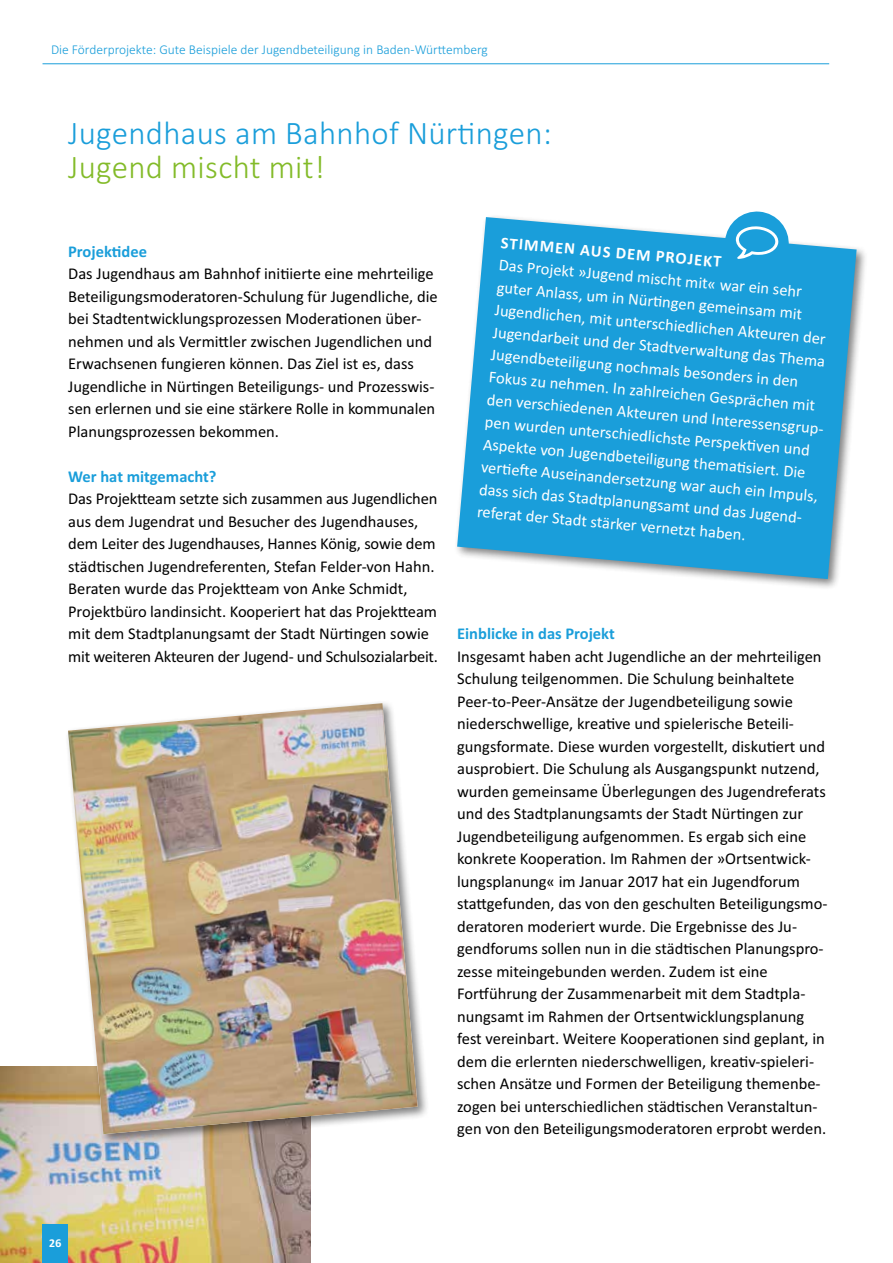
<style>
.page{position:relative;width:893px;height:1263px;background:#fff}
.page>*{position:absolute;margin:0;border:0;box-sizing:border-box;transform-origin:0 0}
.t1{font:300 33px "Calibri";letter-spacing:.01em;color:#1a9eda}
.t2{font:300 33px "Calibri";letter-spacing:.01em;color:#83bb29}
.t3{font:16.5px/22.5px "Calibri";color:#000}
.t4{font:16.5px/22.5px "Calibri";color:#fff}
.t5{font:700 16.5px "Calibri";color:#1a9eda}
.t6{font:700 16.5px "Calibri";color:#fff}
.t7{font:300 13.5px "Calibri";color:#1a9eda}
.t8{font:700 12px "Calibri";color:#fff}
</style>
<div class="page">
<hr style="left:43px;top:63px;width:786px;height:1px;background:#1a9eda">
<img style="left:0;top:1067px;width:310px;height:196px">
<div style="left:454px;top:214px;width:414px;height:377px;background:#000;opacity:.5"></div>
<svg style="left:457px;top:217px;width:400px;height:362px;background:#38a9dc"></svg>
<svg style="left:723px;top:211px;width:67px;height:66px"></svg>
<div style="left:65px;top:700px;width:365px;height:446px;background:#000;opacity:.5"></div>
<img style="left:68px;top:703px;width:350px;height:431px">
<div style="left:43px;top:1224px;width:25px;height:39px;background:#1a9eda"></div>
<p class="t7" style="left:51px;top:42px;width:438px">Die Förderprojekte: Gute Beispiele der Jugendbeteiligung in Baden-Württemberg</p>
<h1 class="t1" style="left:68px;top:113px;width:485px">Jugendhaus am Bahnhof Nürtingen:</h1>
<h1 class="t2" style="left:68px;top:146px;width:258px">Jugend mischt mit!</h1>
<p class="t5" style="left:68px;top:239px;width:80px">Projektidee</p>
<p class="t3" style="left:68px;top:262px;width:371px">Das Jugendhaus am Bahnhof initiierte eine mehrteilige Beteiligungsmoderatoren-Schulung für Jugendliche, die bei Stadtentwicklungsprozessen Moderationen über&shy;nehmen und als Vermittler zwischen Jugendlichen und Erwachsenen fungieren können. Das Ziel ist es, dass Jugendliche in Nürtingen Beteiligungs- und Prozesswis&shy;sen erlernen und sie eine stärkere Rolle in kommunalen Planungsprozessen bekommen.</p>
<p class="t5" style="left:68px;top:464px;width:150px">Wer hat mitgemacht?</p>
<p class="t3" style="left:68px;top:487px;width:371px">Das Projektteam setzte sich zusammen aus Jugendlichen aus dem Jugendrat und Besucher des Jugendhauses, dem Leiter des Jugendhauses, Hannes König, sowie dem städtischen Jugendreferenten, Stefan Felder-von Hahn.<br>Beraten wurde das Projektteam von Anke Schmidt, Projektbüro landinsicht. Kooperiert hat das Projektteam mit dem Stadtplanungsamt der Stadt Nürtingen sowie mit weiteren Akteuren der Jugend- und Schulsozialarbeit.</p>
<p class="t6" style="left:502px;top:231px;width:223px;rotate:5deg">STIMMEN AUS DEM PROJEKT</p>
<p class="t4" style="left:500px;top:253px;width:342px;rotate:5deg">Das Projekt »Jugend mischt mit« war ein sehr guter Anlass, um in Nürti ngen gemeinsam mit Jugendlichen, mit unterschiedlichen Akteuren der Jugendarbeit und der Stadtverwaltung das Thema Jugendbeteiligung nochmals besonders in den Fokus zu nehmen. In zahlreichen Gesprächen mit den verschiedenen Akteuren und Interessensgrup&shy;pen wurden unterschiedlichste Perspekti ven und Aspekte von Jugendbeteiligung themati siert. Die verti eft e Auseinandersetzung war auch ein Impuls, dass sich das Stadtplanungsamt und das Jugend&shy;referat der Stadt stärker vernetzt haben.</p>
<p class="t5" style="left:457px;top:622px;width:159px">Einblicke in das Projekt</p>
<p class="t3" style="left:457px;top:644px;width:372px">Insgesamt haben acht Jugendliche an der mehrteiligen Schulung teilgenommen. Die Schulung beinhaltete Peer-to-Peer-Ansätze der Jugendbeteiligung sowie niederschwellige, kreative und spielerische Beteili&shy;gungsformate. Diese wurden vorgestellt, diskutiert und ausprobiert. Die Schulung als Ausgangspunkt nutzend, wurden gemeinsame Überlegungen des Jugendreferats und des Stadtplanungsamts der Stadt Nürtingen zur Jugendbeteiligung aufgenommen. Es ergab sich eine konkrete Kooperation. Im Rahmen der »Ortsentwick&shy;lungsplanung« im Januar 2017 hat ein Jugendforum stattgefunden, das von den geschulten Beteiligungsmo&shy;deratoren moderiert wurde. Die Ergebnisse des Ju&shy;gendforums sollen nun in die städtischen Planungspro&shy;zesse miteingebunden werden. Zudem ist eine Fortführung der Zusammenarbeit mit dem Stadtpla&shy;nungsamt im Rahmen der Ortsentwicklungsplanung fest vereinbart. Weitere Kooperationen sind geplant, in dem die erlernten niederschwelligen, kreativ-spieleri&shy;schen Ansätze und Formen der Beteiligung themenbe&shy;zogen bei unterschiedlichen städtischen Veranstaltun&shy;gen von den Beteiligungsmoderatoren erprobt werden.</p>
<p class="t8" style="left:49px;top:1234px;width:14px">26</p>
</div>
